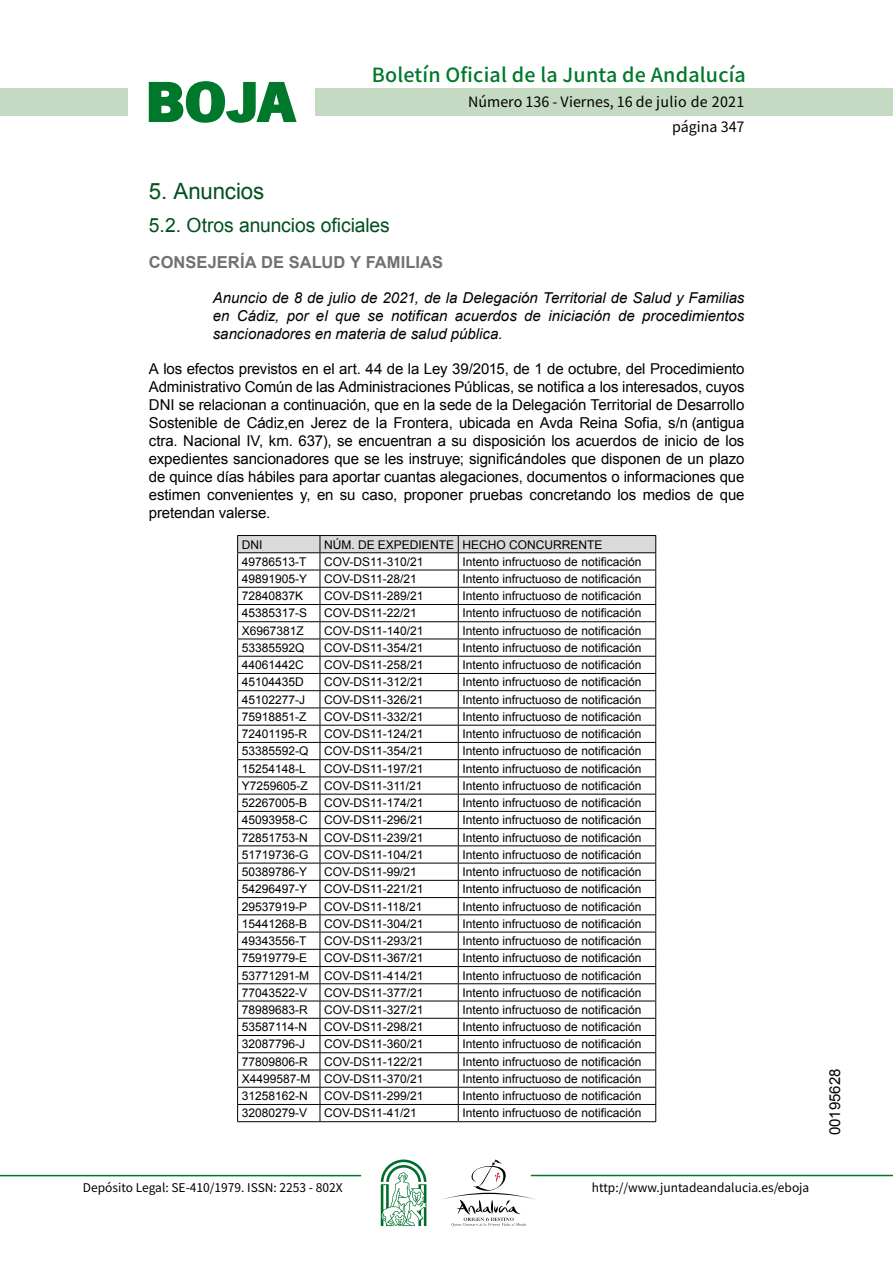
<style>
.page{position:relative;width:893px;height:1263px;background:#fff}
.page>*{position:absolute;margin:0;border:0;box-sizing:border-box;transform-origin:0 0}
.t1{font:700 57.75px "News Got T";color:#00782c;scale:1.14 1}
.t2{font:22.5px "Arial";letter-spacing:-.005em;color:#00501f}
.t3{font:500 19.5px "Noto Sans HK";letter-spacing:.01em;color:#00782c}
.t4{font:19.5px "Arial";letter-spacing:-.005em;color:#00501f}
.t5{font:700 16.5px "Arial";letter-spacing:.005em;color:#707173}
.t6{font:15px/18px "Arial";letter-spacing:-.01em;color:#000;text-align:justify}
.t7{font:italic 15px/18px "Arial";color:#000;text-align:justify}
.t8{font:14.25px/24.5px "Noto Sans HK";color:#000;text-align:right}
.t9{font:12px "Arial";color:#000}
.t10{font:12px "Noto Sans HK";color:#000}
</style>
<div class="page">
<div style="left:315px;top:88px;width:577px;height:28px;background:#c5dac3"></div>
<div style="left:0;top:88px;width:128px;height:28px;background:#c5dac3"></div>
<hr style="left:0;top:1175px;width:361px;height:1px;background:#00782c">
<hr style="left:531px;top:1175px;width:361px;height:1px;background:#00782c">
<svg style="left:148px;top:81px;width:149px;height:42px"></svg>
<svg style="left:442px;top:1159px;width:100px;height:67px"></svg>
<svg style="left:381px;top:1160px;width:45px;height:66px"></svg>
<hr style="left:237px;top:535px;width:83px;height:1px;background:#000">
<hr style="left:320px;top:535px;width:138px;height:1px;background:#000">
<hr style="left:458px;top:535px;width:198px;height:1px;background:#000">
<svg style="left:237px;top:536px;width:419px;height:585px"></svg>
<hr style="left:237px;top:1121px;width:83px;height:1px;background:#000">
<hr style="left:320px;top:1121px;width:138px;height:1px;background:#000">
<hr style="left:458px;top:1121px;width:198px;height:1px;background:#000">
<h1 class="t1" style="left:145px;top:68px;width:133px">BOJA</h1>
<h3 class="t3" style="left:372px;top:64px;width:375px">Boletín Oficial de la Junta de Andalucía</h3>
<p class="t8" style="left:468px;top:90px;width:278px">Número 136 - Viernes, 16 de julio de 2021 página 347</p>
<h2 class="t2" style="left:149px;top:177px;width:117px">5. Anuncios</h2>
<h3 class="t4" style="left:149px;top:212px;width:242px">5.2. Otros anuncios oficiales</h3>
<h3 class="t5" style="left:149px;top:251px;width:296px">CONSEJERÍA DE SALUD Y FAMILIAS</h3>
<p class="t7" style="left:213px;top:289px;width:533px">Anuncio de 8 de julio de 2021, de la Delegación Territorial de Salud y Familias en Cádiz, por el que se notifican acuerdos de iniciación de procedimientos sancionadores en materia de salud pública.</p>
<p class="t6" style="left:149px;top:360px;width:597px">A los efectos previstos en el art. 44 de la Ley 39/2015, de 1 de octubre, del Procedimiento Administrativo Común de las Administraciones Públicas, se notifica a los interesados, cuyos DNI se relacionan a continuación, que en la sede de la Delegación Territorial de Desarrollo Sostenible de Cádiz,en Jerez de la Frontera, ubicada en Avda Reina Sofia, s/n (antigua ctra. Nacional IV, km. 637), se encuentran a su disposición los acuerdos de inicio de los expedientes sancionadores que se les instruye; significándoles que disponen de un plazo de quince días hábiles para aportar cuantas alegaciones, documentos o informaciones que estimen convenientes y, en su caso, proponer pruebas concretando los medios de que pretendan valerse.</p>
<p class="t9" style="left:242px;top:536px;width:22px">DNI</p>
<p class="t9" style="left:324px;top:536px;width:280px">NÚM. DE EXPEDIENTE HECHO CONCURRENTE</p>
<p class="t9" style="left:242px;top:554px;width:66px">49786513-T</p>
<p class="t9" style="left:324px;top:554px;width:101px">COV-DS11-310/21</p>
<p class="t9" style="left:462px;top:554px;width:180px">Intento infructuoso de notificación</p>
<p class="t9" style="left:242px;top:571px;width:67px">49891905-Y</p>
<p class="t9" style="left:324px;top:571px;width:94px">COV-DS11-28/21</p>
<p class="t9" style="left:462px;top:571px;width:180px">Intento infructuoso de notificación</p>
<p class="t9" style="left:242px;top:588px;width:63px">72840837K</p>
<p class="t9" style="left:324px;top:588px;width:101px">COV-DS11-289/21</p>
<p class="t9" style="left:462px;top:588px;width:180px">Intento infructuoso de notificación</p>
<p class="t9" style="left:242px;top:605px;width:67px">45385317-S</p>
<p class="t9" style="left:324px;top:605px;width:94px">COV-DS11-22/21</p>
<p class="t9" style="left:462px;top:605px;width:180px">Intento infructuoso de notificación</p>
<p class="t9" style="left:242px;top:623px;width:64px">X6967381Z</p>
<p class="t9" style="left:324px;top:623px;width:101px">COV-DS11-140/21</p>
<p class="t9" style="left:462px;top:623px;width:180px">Intento infructuoso de notificación</p>
<p class="t9" style="left:242px;top:640px;width:64px">53385592Q</p>
<p class="t9" style="left:324px;top:640px;width:101px">COV-DS11-354/21</p>
<p class="t9" style="left:462px;top:640px;width:180px">Intento infructuoso de notificación</p>
<p class="t9" style="left:242px;top:657px;width:64px">44061442C</p>
<p class="t9" style="left:324px;top:657px;width:101px">COV-DS11-258/21</p>
<p class="t9" style="left:462px;top:657px;width:180px">Intento infructuoso de notificación</p>
<p class="t9" style="left:242px;top:674px;width:64px">45104435D</p>
<p class="t9" style="left:324px;top:674px;width:101px">COV-DS11-312/21</p>
<p class="t9" style="left:462px;top:674px;width:180px">Intento infructuoso de notificación</p>
<p class="t9" style="left:242px;top:692px;width:65px">45102277-J</p>
<p class="t9" style="left:324px;top:692px;width:101px">COV-DS11-326/21</p>
<p class="t9" style="left:462px;top:692px;width:180px">Intento infructuoso de notificación</p>
<p class="t9" style="left:242px;top:709px;width:66px">75918851-Z</p>
<p class="t9" style="left:324px;top:709px;width:101px">COV-DS11-332/21</p>
<p class="t9" style="left:462px;top:709px;width:180px">Intento infructuoso de notificación</p>
<p class="t9" style="left:242px;top:726px;width:67px">72401195-R</p>
<p class="t9" style="left:324px;top:726px;width:101px">COV-DS11-124/21</p>
<p class="t9" style="left:462px;top:726px;width:180px">Intento infructuoso de notificación</p>
<p class="t9" style="left:242px;top:743px;width:68px">53385592-Q</p>
<p class="t9" style="left:324px;top:743px;width:101px">COV-DS11-354/21</p>
<p class="t9" style="left:462px;top:743px;width:180px">Intento infructuoso de notificación</p>
<p class="t9" style="left:242px;top:761px;width:66px">15254148-L</p>
<p class="t9" style="left:324px;top:761px;width:101px">COV-DS11-197/21</p>
<p class="t9" style="left:462px;top:761px;width:180px">Intento infructuoso de notificación</p>
<p class="t9" style="left:242px;top:778px;width:68px">Y7259605-Z</p>
<p class="t9" style="left:324px;top:778px;width:100px">COV-DS11-311/21</p>
<p class="t9" style="left:462px;top:778px;width:180px">Intento infructuoso de notificación</p>
<p class="t9" style="left:242px;top:795px;width:67px">52267005-B</p>
<p class="t9" style="left:324px;top:795px;width:101px">COV-DS11-174/21</p>
<p class="t9" style="left:462px;top:795px;width:180px">Intento infructuoso de notificación</p>
<p class="t9" style="left:242px;top:812px;width:68px">45093958-C</p>
<p class="t9" style="left:324px;top:812px;width:101px">COV-DS11-296/21</p>
<p class="t9" style="left:462px;top:812px;width:180px">Intento infructuoso de notificación</p>
<p class="t9" style="left:242px;top:830px;width:68px">72851753-N</p>
<p class="t9" style="left:324px;top:830px;width:101px">COV-DS11-239/21</p>
<p class="t9" style="left:462px;top:830px;width:180px">Intento infructuoso de notificación</p>
<p class="t9" style="left:242px;top:847px;width:68px">51719736-G</p>
<p class="t9" style="left:324px;top:847px;width:101px">COV-DS11-104/21</p>
<p class="t9" style="left:462px;top:847px;width:180px">Intento infructuoso de notificación</p>
<p class="t9" style="left:242px;top:864px;width:67px">50389786-Y</p>
<p class="t9" style="left:324px;top:864px;width:94px">COV-DS11-99/21</p>
<p class="t9" style="left:462px;top:864px;width:180px">Intento infructuoso de notificación</p>
<p class="t9" style="left:242px;top:881px;width:67px">54296497-Y</p>
<p class="t9" style="left:324px;top:881px;width:101px">COV-DS11-221/21</p>
<p class="t9" style="left:462px;top:881px;width:180px">Intento infructuoso de notificación</p>
<p class="t9" style="left:242px;top:899px;width:67px">29537919-P</p>
<p class="t9" style="left:324px;top:899px;width:100px">COV-DS11-118/21</p>
<p class="t9" style="left:462px;top:899px;width:180px">Intento infructuoso de notificación</p>
<p class="t9" style="left:242px;top:916px;width:67px">15441268-B</p>
<p class="t9" style="left:324px;top:916px;width:101px">COV-DS11-304/21</p>
<p class="t9" style="left:462px;top:916px;width:180px">Intento infructuoso de notificación</p>
<p class="t9" style="left:242px;top:933px;width:66px">49343556-T</p>
<p class="t9" style="left:324px;top:933px;width:101px">COV-DS11-293/21</p>
<p class="t9" style="left:462px;top:933px;width:180px">Intento infructuoso de notificación</p>
<p class="t9" style="left:242px;top:950px;width:67px">75919779-E</p>
<p class="t9" style="left:324px;top:950px;width:101px">COV-DS11-367/21</p>
<p class="t9" style="left:462px;top:950px;width:180px">Intento infructuoso de notificación</p>
<p class="t9" style="left:242px;top:967px;width:183px">53771291-M COV-DS11-414/21</p>
<p class="t9" style="left:462px;top:967px;width:180px">Intento infructuoso de notificación</p>
<p class="t9" style="left:242px;top:985px;width:67px">77043522-V</p>
<p class="t9" style="left:324px;top:985px;width:101px">COV-DS11-377/21</p>
<p class="t9" style="left:462px;top:985px;width:180px">Intento infructuoso de notificación</p>
<p class="t9" style="left:242px;top:1002px;width:68px">78989683-R</p>
<p class="t9" style="left:324px;top:1002px;width:101px">COV-DS11-327/21</p>
<p class="t9" style="left:462px;top:1002px;width:180px">Intento infructuoso de notificación</p>
<p class="t9" style="left:242px;top:1019px;width:67px">53587114-N</p>
<p class="t9" style="left:324px;top:1019px;width:101px">COV-DS11-298/21</p>
<p class="t9" style="left:462px;top:1019px;width:180px">Intento infructuoso de notificación</p>
<p class="t9" style="left:242px;top:1036px;width:65px">32087796-J</p>
<p class="t9" style="left:324px;top:1036px;width:101px">COV-DS11-360/21</p>
<p class="t9" style="left:462px;top:1036px;width:180px">Intento infructuoso de notificación</p>
<p class="t9" style="left:242px;top:1054px;width:68px">77809806-R</p>
<p class="t9" style="left:324px;top:1054px;width:101px">COV-DS11-122/21</p>
<p class="t9" style="left:462px;top:1054px;width:180px">Intento infructuoso de notificación</p>
<p class="t9" style="left:242px;top:1071px;width:183px">X4499587-M COV-DS11-370/21</p>
<p class="t9" style="left:462px;top:1071px;width:180px">Intento infructuoso de notificación</p>
<p class="t9" style="left:242px;top:1088px;width:68px">31258162-N</p>
<p class="t9" style="left:324px;top:1088px;width:101px">COV-DS11-299/21</p>
<p class="t9" style="left:462px;top:1088px;width:180px">Intento infructuoso de notificación</p>
<p class="t9" style="left:242px;top:1105px;width:67px">32080279-V</p>
<p class="t9" style="left:324px;top:1105px;width:94px">COV-DS11-41/21</p>
<p class="t9" style="left:462px;top:1105px;width:180px">Intento infructuoso de notificación</p>
<p class="t10" style="left:83px;top:1181px;width:261px">Depósito Legal: SE-410/1979. ISSN: 2253 - 802X</p>
<p class="t10" style="left:592px;top:1181px;width:219px">http://www.juntadeandalucia.es/eboja</p>
<p class="t6" style="left:826px;top:1135px;width:68px;rotate:-90deg">00195628</p>
</div>
